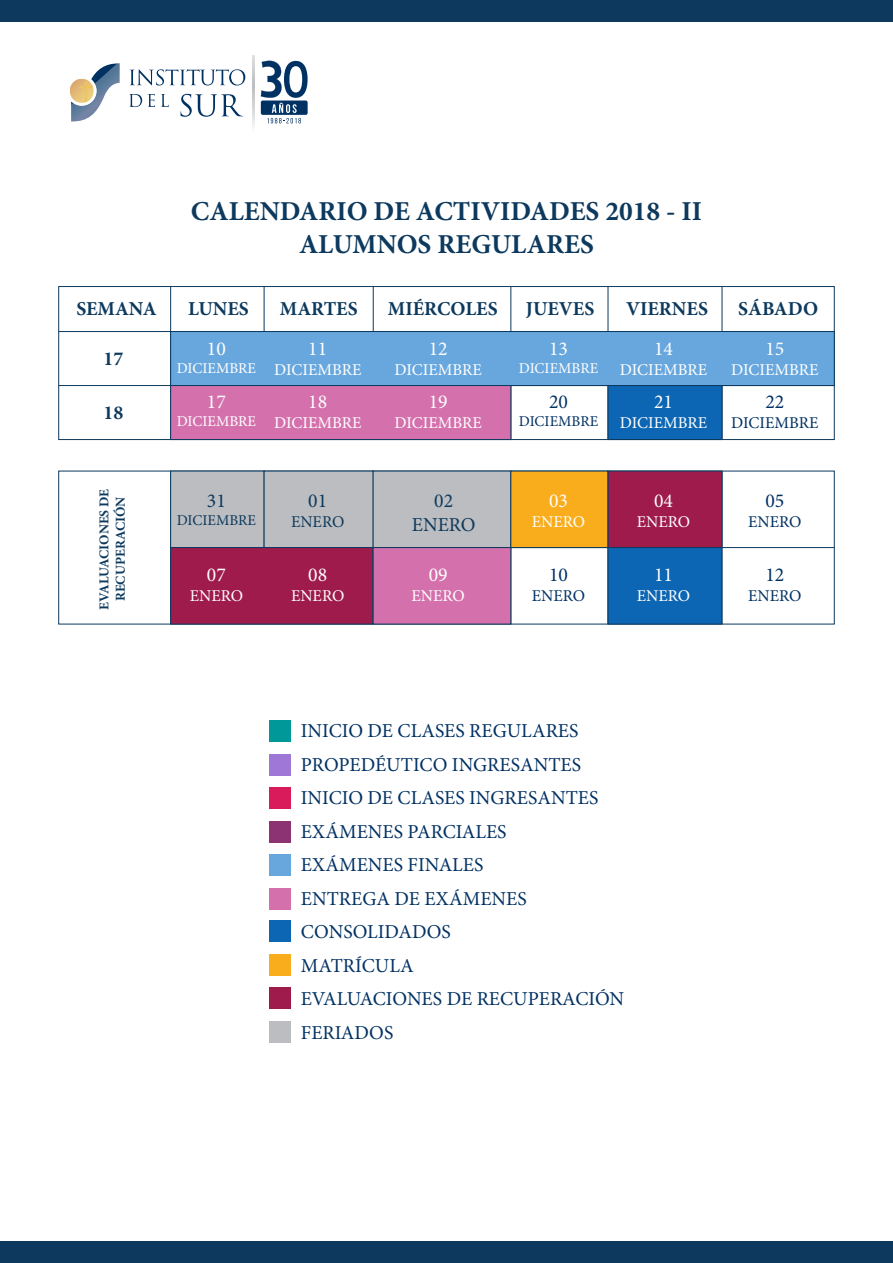
<style>
.page{position:relative;width:893px;height:1263px;background:#fff}
.page>*{position:absolute;margin:0;border:0;box-sizing:border-box;transform-origin:0 0}
.t1{font:700 27.3px/32.8px "Minion Pro";color:#0c395d;text-align:center}
.t2{font:19.65px/33.5px "Minion Pro";color:#003163}
.t3{font:700 19.65px "Minion Pro";color:#0c395d}
.t4{font:19.65px "Minion Pro";color:#fff}
.t5{font:19.65px/23.7px "Minion Pro";color:#0c395d;text-align:center}
.t6{font:16.5px "Minion Pro";color:#fff}
.t7{font:16.5px "Minion Pro";color:#003163}
.t8{font:16.5px "Minion Pro";color:#0c395d}
.t9{font:15px "Minion Pro";color:#fff}
.t10{font:15px "Minion Pro";color:#003163}
.t11{font:15px "Minion Pro";color:#0c395d}
.t12{font:700 13.65px/16.4px "Minion Pro";color:#0c395d;text-align:center}
</style>
<div class="page">
<svg style="left:70px;top:63px;width:50px;height:59px"></svg>
<svg style="left:130px;top:69px;width:115px;height:16px"></svg>
<svg style="left:180px;top:94px;width:63px;height:23px"></svg>
<svg style="left:129px;top:94px;width:13px;height:13px"></svg>
<svg style="left:148px;top:94px;width:7px;height:13px"></svg>
<svg style="left:161px;top:94px;width:8px;height:13px"></svg>
<svg style="left:261px;top:61px;width:47px;height:62px"></svg>
<div style="left:58px;top:286px;width:777px;height:154px;border:1px solid #0c395d"></div>
<hr style="left:59px;top:331px;width:775px;height:1px;background:#0c395d">
<hr style="left:59px;top:385px;width:775px;height:1px;background:#0c395d">
<hr style="left:170px;top:286px;width:1px;height:154px;background:#0c395d">
<hr style="left:264px;top:286px;width:1px;height:154px;background:#0c395d">
<hr style="left:373px;top:286px;width:1px;height:154px;background:#0c395d">
<hr style="left:510px;top:286px;width:1px;height:154px;background:#0c395d">
<hr style="left:608px;top:286px;width:1px;height:154px;background:#0c395d">
<hr style="left:722px;top:286px;width:1px;height:154px;background:#0c395d">
<hr style="left:171px;top:547px;width:663px;height:1px;background:#0c395d">
<hr style="left:722px;top:471px;width:1px;height:153px;background:#0c395d">
<div style="left:0;top:0;width:893px;height:21px;background:#0c395d"></div>
<div style="left:0;top:1242px;width:893px;height:21px;background:#0c395d"></div>
<div style="left:170px;top:331px;width:665px;height:55px;background:#68a7dd;border:1px solid #0c395d"></div>
<div style="left:170px;top:471px;width:94px;height:77px;background:#bcbdc0"></div>
<div style="left:264px;top:471px;width:110px;height:77px;background:#bcbdc0"></div>
<div style="left:373px;top:471px;width:138px;height:77px;background:#bcbdc0"></div>
<div style="left:608px;top:471px;width:114px;height:77px;background:#9e1b4b"></div>
<div style="left:170px;top:547px;width:203px;height:77px;background:#9e1b4b;border:1px solid #0c395d"></div>
<div style="left:373px;top:547px;width:138px;height:77px;background:#d471ad;border:1px solid #0c395d"></div>
<div style="left:608px;top:547px;width:114px;height:77px;background:#0c66b3;border:1px solid #0c395d"></div>
<div style="left:510px;top:471px;width:98px;height:77px;background:#faad1c;border:1px solid #0c395d"></div>
<div style="left:170px;top:385px;width:341px;height:55px;background:#d471ad;border:1px solid #0c395d"></div>
<div style="left:608px;top:385px;width:114px;height:55px;background:#0c66b3;border:1px solid #0c395d"></div>
<div style="left:269px;top:720px;width:21px;height:22px;background:#009898"></div>
<div style="left:269px;top:754px;width:21px;height:21px;background:#9e77d7"></div>
<div style="left:269px;top:787px;width:21px;height:22px;background:#d91a5b"></div>
<div style="left:269px;top:821px;width:21px;height:22px;background:#8b3373"></div>
<div style="left:269px;top:854px;width:21px;height:22px;background:#68a7dd"></div>
<div style="left:269px;top:888px;width:21px;height:21px;background:#d471ad"></div>
<div style="left:269px;top:920px;width:21px;height:22px;background:#0c66b3"></div>
<div style="left:269px;top:954px;width:21px;height:21px;background:#faad1c"></div>
<div style="left:269px;top:987px;width:21px;height:22px;background:#9e1b4b"></div>
<div style="left:269px;top:1021px;width:21px;height:21px;background:#bcbdc0"></div>
<h1 class="t1" style="left:191px;top:194px;width:513px">CALENDARIO DE ACTIVIDADES 2018 - II<br>ALUMNOS REGULARES</h1>
<p class="t3" style="left:76px;top:295px;width:82px">SEMANA</p>
<p class="t3" style="left:188px;top:295px;width:62px">LUNES</p>
<p class="t3" style="left:280px;top:295px;width:79px">MARTES</p>
<p class="t3" style="left:388px;top:295px;width:111px">MIÉRCOLES</p>
<p class="t3" style="left:526px;top:295px;width:70px">JUEVES</p>
<p class="t3" style="left:626px;top:295px;width:83px">VIERNES</p>
<p class="t3" style="left:738px;top:295px;width:82px">SÁBADO</p>
<p class="t3" style="left:104px;top:345px;width:21px">17</p>
<p class="t4" style="left:207px;top:336px;width:20px">10</p>
<p class="t9" style="left:177px;top:358px;width:81px">DICIEMBRE</p>
<p class="t4" style="left:308px;top:336px;width:20px">11</p>
<p class="t6" style="left:274px;top:359px;width:89px">DICIEMBRE</p>
<p class="t4" style="left:429px;top:336px;width:20px">12</p>
<p class="t6" style="left:395px;top:359px;width:89px">DICIEMBRE</p>
<p class="t4" style="left:549px;top:336px;width:20px">13</p>
<p class="t9" style="left:519px;top:358px;width:81px">DICIEMBRE</p>
<p class="t4" style="left:654px;top:336px;width:20px">14</p>
<p class="t6" style="left:620px;top:359px;width:89px">DICIEMBRE</p>
<p class="t4" style="left:765px;top:336px;width:20px">15</p>
<p class="t6" style="left:731px;top:359px;width:89px">DICIEMBRE</p>
<p class="t3" style="left:104px;top:399px;width:21px">18</p>
<p class="t12" style="left:96px;top:609px;width:122px;rotate:-90deg">EVALUACIONES DE<br>RECUPERACIÓN</p>
<p class="t4" style="left:207px;top:389px;width:20px">17</p>
<p class="t9" style="left:177px;top:412px;width:81px">DICIEMBRE</p>
<p class="t4" style="left:308px;top:389px;width:20px">18</p>
<p class="t6" style="left:274px;top:412px;width:89px">DICIEMBRE</p>
<p class="t4" style="left:429px;top:389px;width:20px">19</p>
<p class="t6" style="left:395px;top:412px;width:89px">DICIEMBRE</p>
<p class="t2" style="left:549px;top:385px;width:20px">20</p>
<p class="t10" style="left:519px;top:412px;width:81px">DICIEMBRE</p>
<p class="t4" style="left:654px;top:389px;width:20px">21</p>
<p class="t6" style="left:620px;top:412px;width:89px">DICIEMBRE</p>
<p class="t2" style="left:765px;top:385px;width:20px">22</p>
<p class="t7" style="left:731px;top:412px;width:89px">DICIEMBRE</p>
<p class="t5" style="left:207px;top:489px;width:20px">31</p>
<p class="t11" style="left:177px;top:510px;width:81px">DICIEMBRE</p>
<p class="t5" style="left:308px;top:489px;width:20px">01</p>
<p class="t8" style="left:291px;top:510px;width:55px">ENERO</p>
<p class="t5" style="left:412px;top:489px;width:65px">02<br>ENERO</p>
<p class="t4" style="left:549px;top:488px;width:20px">03</p>
<p class="t6" style="left:532px;top:510px;width:55px">ENERO</p>
<p class="t4" style="left:654px;top:488px;width:20px">04</p>
<p class="t6" style="left:637px;top:510px;width:55px">ENERO</p>
<p class="t2" style="left:765px;top:484px;width:20px">05</p>
<p class="t7" style="left:748px;top:510px;width:55px">ENERO</p>
<p class="t4" style="left:207px;top:561px;width:20px">07</p>
<p class="t6" style="left:190px;top:584px;width:55px">ENERO</p>
<p class="t4" style="left:308px;top:561px;width:20px">08</p>
<p class="t6" style="left:291px;top:584px;width:55px">ENERO</p>
<p class="t4" style="left:429px;top:561px;width:20px">09</p>
<p class="t6" style="left:411px;top:584px;width:55px">ENERO</p>
<p class="t2" style="left:549px;top:558px;width:20px">10</p>
<p class="t7" style="left:532px;top:584px;width:55px">ENERO</p>
<p class="t4" style="left:654px;top:561px;width:20px">11</p>
<p class="t6" style="left:637px;top:584px;width:55px">ENERO</p>
<p class="t2" style="left:765px;top:558px;width:20px">12</p>
<p class="t7" style="left:748px;top:584px;width:55px">ENERO</p>
<p class="t2" style="left:301px;top:714px;width:325px">INICIO DE CLASES REGULARES<br>PROPEDÉUTICO INGRESANTES<br>INICIO DE CLASES INGRESANTES<br>EXÁMENES PARCIALES<br>EXÁMENES FINALES<br>ENTREGA DE EXÁMENES<br>CONSOLIDADOS<br>MATRÍCULA<br>EVALUACIONES DE RECUPERACIÓN<br>FERIADOS</p>
</div>
